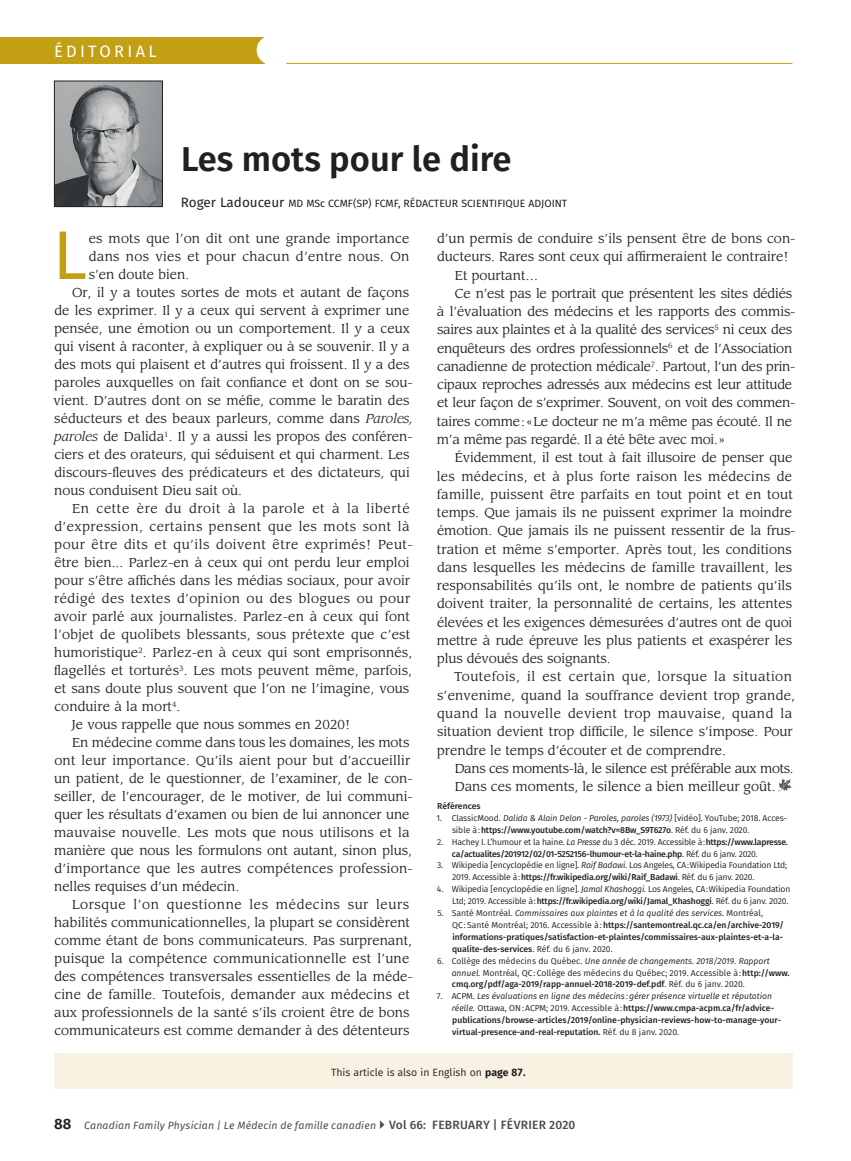
<style>
.page{position:relative;width:851px;height:1161px;background:#fff}
.page>*{position:absolute;margin:0;border:0;box-sizing:border-box;transform-origin:0 0}
.DropCap3{font:68.85px "Fira Sans";color:#c39f13}
.ArticleTitle{font:600 34.5px "Fira Sans";color:#231f20}
.t1{font:16.5px "Fira Sans";letter-spacing:.2em;color:#fff}
.ParagraphIndent{font:12.75px/18px "Leawood Std";color:#231f20}
.ParagraphIndent-2{font:12.75px/18.3px "Leawood Std";letter-spacing:-.02em;color:#231f20}
.ParagraphIndent-3{font:12.75px/18.3px "Leawood Std";letter-spacing:.02em;color:#231f20}
.DropCap3-2{font:12.75px/18px "Leawood Std";letter-spacing:.025em;color:#231f20;text-align:justify}
.ParagraphIndent-4{font:12.75px "Leawood Std";letter-spacing:-.03em;color:#231f20}
.t2{font:italic 10.5px "Fira Sans";letter-spacing:.015em;color:#4b4c4d}
.Byline{font:10.5px "Fira Sans";color:#231f20}
.FootNote{font:10.5px "Fira Sans";color:#231f20}
.Reference{font:500 8.7px/11.9px "Fira Sans";color:#231f20}
.Reference-2{font:8.7px/11.9px "Fira Sans";letter-spacing:-.02em;color:#231f20}
.Reference-3{font:8.7px/11.9px "Fira Sans";color:#231f20}
.Reference-4{font:500 8.7px/11.9px "Fira Sans";letter-spacing:-.025em;color:#231f20}
.SmallHead{font:500 8.7px "Fira Sans";color:#231f20}
.s1{font-size:13.5px}
.s2{font-style:italic}
.s3{font-weight:500}
.s4{font-weight:400}
.s5{font-weight:400;font-style:italic}
.s6{font-weight:700}
.s7{font-weight:600;font-style:normal;font-size:15px;color:#231f20}
.s8{font-weight:500;font-style:normal;font-size:12px}
</style>
<div class="page">
<img style="left:56px;top:83px;width:105px;height:122px">
<div style="left:54px;top:81px;width:109px;height:126px;border:1px solid #231f20"></div>
<hr style="left:286px;top:63px;width:506px;height:1px;background:#c39f13">
<div style="left:0;top:37px;width:264px;height:27px;background:#c39f13"></div>
<div style="left:257px;top:36px;width:29px;height:29px;background:#fff;border-radius:50%"></div>
<div style="left:54px;top:1053px;width:738px;height:36px;background:#f8f2e2"></div>
<svg style="left:778px;top:778px;width:14px;height:13px"></svg>
<p class="t1" style="left:54px;top:39px;width:104px">ÉDITORIAL</p>
<p class="ArticleTitle" style="left:181px;top:131px;width:332px">Les mots pour le dire</p>
<p class="Byline" style="left:181px;top:195px;width:388px"><span class="s1">Roger Ladouceur</span> MD MSc CCMF(SP) FCMF, RÉDACTEUR SCIENTIFIQUE ADJOINT</p>
<p class="DropCap3" style="left:53px;top:203px;width:36px">L</p>
<p class="DropCap3-2" style="left:89px;top:230px;width:322px">es mots que l’on dit ont une grande importance dans nos vies et pour chacun d’entre nous. On s’en doute bien.</p>
<p class="ParagraphIndent" style="left:54px;top:284px;width:361px;text-indent:19px">Or, il y a toutes sortes de mots et autant de façons de les exprimer. Il y a ceux qui servent à exprimer une pensée, une émotion ou un comportement. Il y a ceux qui visent à raconter, à expliquer ou à se souvenir. Il y a des mots qui plaisent et d’autres qui froissent. Il y a des paroles auxquelles on fait confiance et dont on se sou&shy;vient. D’autres dont on se méfie, comme le baratin des séducteurs et des beaux parleurs, comme dans <span class="s2">Paroles, paroles</span> de Dalida<sup>1</sup>. Il y a aussi les propos des conféren&shy;ciers et des orateurs, qui séduisent et qui charment. Les discours-fleuves des prédicateurs et des dictateurs, qui nous conduisent Dieu sait où.</p>
<p class="ParagraphIndent" style="left:54px;top:500px;width:360px;text-indent:18px">En cette ère du droit à la parole et à la liberté d’expression, certains pensent que les mots sont là pour être dits et qu’ils doivent être exprimés! Peut&shy;être bien... Parlez-en à ceux qui ont perdu leur emploi pour s’être affichés dans les médias sociaux, pour avoir rédigé des textes d’opinion ou des blogues ou pour avoir parlé aux journalistes. Parlez-en à ceux qui font l’objet de quolibets blessants, sous prétexte que c’est humoristique<sup>2</sup>. Parlez-en à ceux qui sont emprisonnés, flagellés et torturés<sup>3</sup>. Les mots peuvent même, parfois, et sans doute plus souvent que l’on ne l’imagine, vous conduire à la mort<sup>4</sup>.</p>
<p class="ParagraphIndent" style="left:72px;top:716px;width:280px">Je vous rappelle que nous sommes en 2020!</p>
<p class="ParagraphIndent" style="left:54px;top:734px;width:360px;text-indent:18px">En médecine comme dans tous les domaines, les mots ont leur importance. Qu’ils aient pour but d’accueillir un patient, de le questionner, de l’examiner, de le con&shy;seiller, de l’encourager, de le motiver, de lui communi&shy;quer les résultats d’examen ou bien de lui annoncer une mauvaise nouvelle. Les mots que nous utilisons et la manière que nous les formulons ont autant, sinon plus, d’importance que les autres compétences profession&shy;nelles requises d’un médecin.</p>
<p class="ParagraphIndent" style="left:54px;top:896px;width:360px;text-indent:18px">Lorsque l’on questionne les médecins sur leurs habilités communicationnelles, la plupart se considèrent comme étant de bons communicateurs. Pas surprenant, puisque la compétence communicationnelle est l’une des compétences transversales essentielles de la méde&shy;cine de famille. Toutefois, demander aux médecins et aux professionnels de la santé s’ils croient être de bons communicateurs est comme demander à des détenteurs</p>
<p class="ParagraphIndent" style="left:437px;top:230px;width:360px">d’un permis de conduire s’ils pensent être de bons con&shy;ducteurs. Rares sont ceux qui affirmeraient le contraire!</p>
<p class="ParagraphIndent" style="left:455px;top:266px;width:85px">Et pourtant…</p>
<p class="ParagraphIndent-2" style="left:437px;top:284px;width:360px;text-indent:18px">Ce n’est pas le portrait que présentent les sites dédiés à l’évaluation des médecins et les rapports des commis&shy;saires aux plaintes et à la qualité des services<sup>5</sup> ni ceux des enquêteurs des ordres professionnels<sup>6</sup> et de l’Association canadienne de protection médicale<sup>7</sup>. Partout, l’un des prin&shy;cipaux reproches adressés aux médecins est leur attitude et leur façon de s’exprimer. Souvent, on voit des commen&shy;taires comme:«Le docteur ne m’a même pas écouté. Il ne m’a même pas regardé. Il a été bête avec moi.»</p>
<p class="ParagraphIndent" style="left:437px;top:449px;width:360px;text-indent:18px">Évidemment, il est tout à fait illusoire de penser que les médecins, et à plus forte raison les médecins de famille, puissent être parfaits en tout point et en tout temps. Que jamais ils ne puissent exprimer la moindre émotion. Que jamais ils ne puissent ressentir de la frus&shy;tration et même s’emporter. Après tout, les conditions dans lesquelles les médecins de famille travaillent, les responsabilités qu’ils ont, le nombre de patients qu’ils doivent traiter, la personnalité de certains, les attentes élevées et les exigences démesurées d’autres ont de quoi mettre à rude épreuve les plus patients et exaspérer les plus dévoués des soignants.</p>
<p class="ParagraphIndent-3" style="left:437px;top:668px;width:359px;text-indent:17px">Toutefois, il est certain que, lorsque la situation s’envenime, quand la souffrance devient trop grande, quand la nouvelle devient trop mauvaise, quand la situation devient trop difficile, le silence s’impose. Pour prendre le temps d’écouter et de comprendre.</p>
<p class="ParagraphIndent-4" style="left:455px;top:761px;width:340px">Dans ces moments-là, le silence est préférable aux mots.</p>
<p class="ParagraphIndent" style="left:455px;top:778px;width:322px">Dans ces moments, le silence a bien meilleur goût.</p>
<p class="SmallHead" style="left:437px;top:799px;width:45px">Références</p>
<p class="Reference-2" style="left:452px;top:812px;width:336px;text-indent:-15px">1. ClassicMood. <span class="s2">Dalida &amp; Alain Delon - Paroles, paroles (1973)</span> [vidéo]. YouTube; 2018. Acces&shy;sible à:<span class="s3">https://www.youtube.com/watch?v=8Bw_S9T627o</span>. Réf. du 6 janv. 2020.</p>
<p class="Reference-4" style="left:452px;top:835px;width:337px;text-indent:-15px"><span class="s4">2. Hachey I. L’humour et la haine.</span> <span class="s5">La Presse</span> <span class="s4">du 3 déc. 2019. Accessible à:</span>https://www.lapresse. ca/actualites/201912/02/01-5252156-lhumour-et-la-haine.php<span class="s4">. Réf. du 6 janv. 2020.</span></p>
<p class="Reference-2" style="left:452px;top:859px;width:336px;text-indent:-15px">3. Wikipedia [encyclopédie en ligne]. <span class="s2">Raif Badawi</span>. Los Angeles, CA:Wikipedia Foundation Ltd;<br>2019. Accessible à:<span class="s3">https://fr.wikipedia.org/wiki/Raif_Badawi</span>. Réf. du 6 janv. 2020.</p>
<p class="Reference-2" style="left:437px;top:883px;width:355px;text-align:right">4. Wikipedia [encyclopédie en ligne]. <span class="s2">Jamal Khashoggi.</span> Los Angeles, CA:Wikipedia Foundation<br>Ltd; 2019. Accessible à:<span class="s3">https://fr.wikipedia.org/wiki/Jamal_Khashoggi</span>. Réf. du 6 janv. 2020.</p>
<p class="Reference" style="left:452px;top:907px;width:333px;text-indent:-15px"><span class="s4">5. Santé Montréal.</span> <span class="s5">Commissaires aux plaintes et à la qualité des services</span><span class="s4">. Montréal, QC:Santé Montréal; 2016. Accessible à:</span>https://santemontreal.qc.ca/en/archive-2019/ informations-pratiques/satisfaction-et-plaintes/commissaires-aux-plaintes-et-a-la&shy;qualite-des-services<span class="s4">. Réf. du 6 janv. 2020.</span></p>
<p class="Reference-3" style="left:451px;top:954px;width:339px;text-indent:-15px">6. Collège des médecins du Québec. <span class="s2">Une année de changements. 2018/2019. Rapport annuel.</span> Montréal, QC:Collège des médecins du Québec; 2019. Accessible à:<span class="s3">http://www. cmq.org/pdf/aga-2019/rapp-annuel-2018-2019-def.pdf</span>. Réf. du 6 janv. 2020.</p>
<p class="Reference" style="left:452px;top:990px;width:331px;text-indent:-15px"><span class="s4">7. ACPM.</span> <span class="s5">Les évaluations en ligne des médecins :gérer présence virtuelle et réputation réelle.</span> <span class="s4">Ottawa, ON:ACPM; 2019. Accessible à:</span>https://www.cmpa-acpm.ca/fr/advice&shy;publications/browse-articles/2019/online-physician-reviews-how-to-manage-your&shy;virtual-presence-and-real-reputation. <span class="s4">Réf. du 8 janv. 2020.</span></p>
<p class="FootNote" style="left:331px;top:1064px;width:196px">This article is also in English on <span class="s6">page 87.</span></p>
<p class="t2" style="left:54px;top:1117px;width:523px"><span class="s7">88</span> Canadian Family Physician | Le Médecin de famille canadien <span class="s8">Vol 66: FEBRUARY | FÉVRIER 2020</span></p>
</div>
